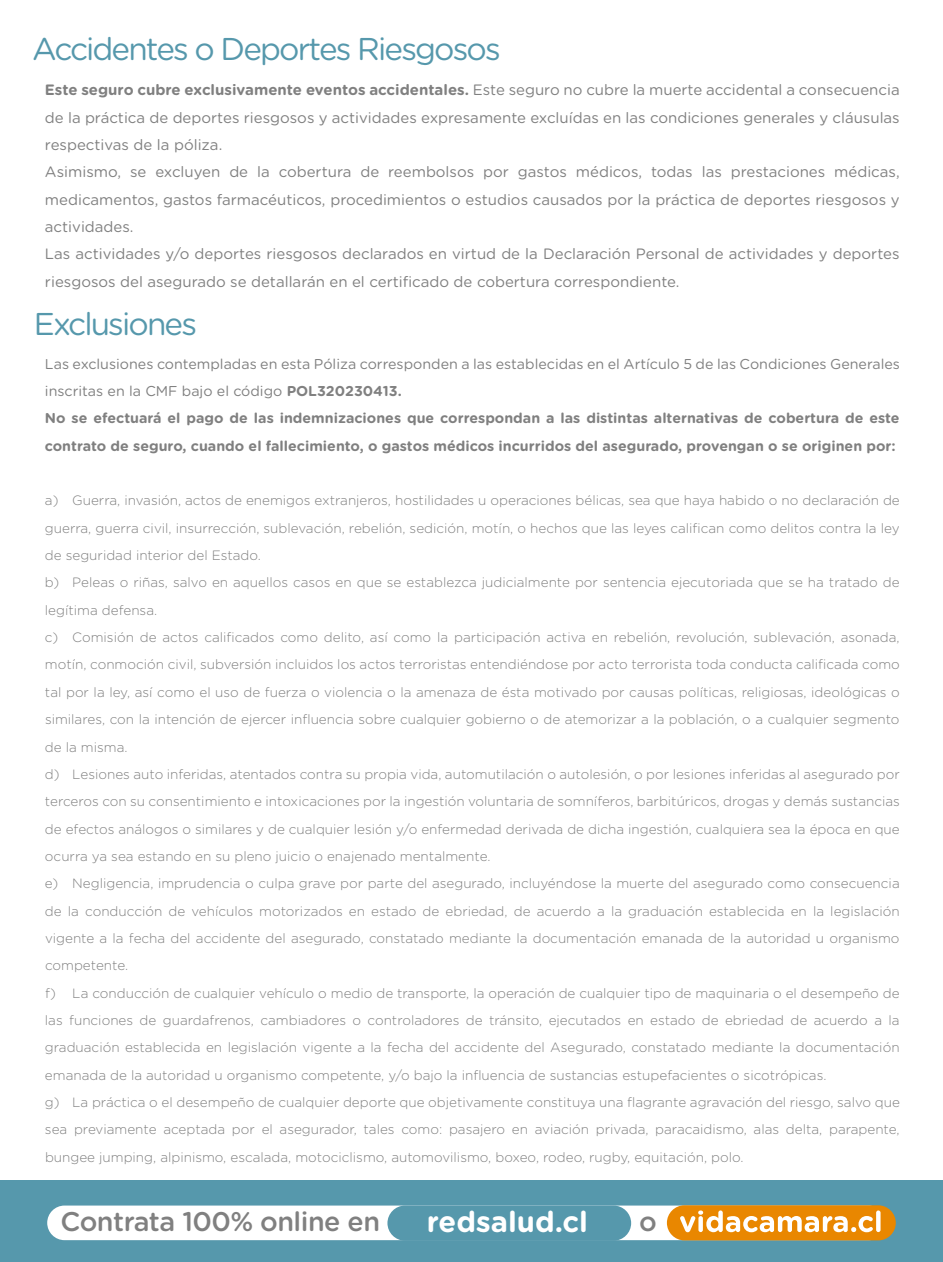
<style>
.page{position:relative;width:943px;height:1262px;background:#fff}
.page>*{position:absolute;margin:0;border:0;box-sizing:border-box;transform-origin:0 0}
.t1{font:31.5px "Gotham Rounded";letter-spacing:-.06em;color:#5698ac}
.t2{font:700 29.1px "Gotham Rounded";color:#fff}
.t3{font:500 27px "Gotham Rounded";letter-spacing:-.02em;color:#808080}
.t4{font:15px/27.3px "Gotham Rounded";color:#808080}
.t5{font:700 14.25px/27.3px "Gotham Rounded";color:#808080}
.t6{font:300 13.5px/27.3px "Gotham Rounded";color:#808080}
.s1{font-weight:700}
.s2{font-weight:400}
</style>
<div class="page">
<div style="left:0;top:1179px;width:943px;height:82px;background:#5698ac"></div>
<div style="left:47px;top:1205px;width:839px;height:35px;background:#fff;border-radius:17px"></div>
<div style="left:667px;top:1205px;width:228px;height:35px;background:#e98700;border-radius:18px"></div>
<svg style="left:680px;top:1210px;width:192px;height:22px"></svg>
<svg style="left:876px;top:1210px;width:4px;height:21px"></svg>
<div style="left:387px;top:1205px;width:244px;height:35px;background:#5698ac;border-radius:18px"></div>
<h1 class="t1" style="left:32px;top:27px;width:470px">Accidentes o Deportes Riesgosos</h1>
<p class="t4" style="left:45px;top:76px;width:856px"><span class="s1">Este seguro cubre exclusivamente eventos accidentales.</span> Este seguro no cubre la muerte accidental a consecuencia de la práctica de deportes riesgosos y actividades expresamente excluídas en las condiciones generales y cláusulas respectivas de la póliza.<br>Asimismo, se excluyen de la cobertura de reembolsos por gastos médicos, todas las prestaciones médicas, medicamentos, gastos farmacéuticos, procedimientos o estudios causados por la práctica de deportes riesgosos y actividades.<br>Las actividades y/o deportes riesgosos declarados en virtud de la Declaración Personal de actividades y deportes riesgosos del asegurado se detallarán en el certificado de cobertura correspondiente.</p>
<h1 class="t1" style="left:34px;top:302px;width:165px">Exclusiones</h1>
<p class="t5" style="left:45px;top:349px;width:856px"><span class="s2">Las exclusiones contempladas en esta Póliza corresponden a las establecidas en el Artículo 5 de las Condiciones Generales inscritas en la CMF bajo el código</span> POL320230413.<br>No se efectuará el pago de las indemnizaciones que correspondan a las distintas alternativas de cobertura de este contrato de seguro, cuando el fallecimiento, o gastos médicos incurridos del asegurado, provengan o se originen por:</p>
<p class="t6" style="left:45px;top:486px;width:856px">a) Guerra, invasión, actos de enemigos extranjeros, hostilidades u operaciones bélicas, sea que haya habido o no declaración de guerra, guerra civil, insurrección, sublevación, rebelión, sedición, motín, o hechos que las leyes califican como delitos contra la ley de seguridad interior del Estado.<br>b) Peleas o riñas, salvo en aquellos casos en que se establezca judicialmente por sentencia ejecutoriada que se ha tratado de legítima defensa.<br>c) Comisión de actos calificados como delito, así como la participación activa en rebelión, revolución, sublevación, asonada, motín, conmoción civil, subversión incluidos los actos terroristas entendiéndose por acto terrorista toda conducta calificada como tal por la ley, así como el uso de fuerza o violencia o la amenaza de ésta motivado por causas políticas, religiosas, ideológicas o similares, con la intención de ejercer influencia sobre cualquier gobierno o de atemorizar a la población, o a cualquier segmento de la misma.<br>d) Lesiones auto inferidas, atentados contra su propia vida, automutilación o autolesión, o por lesiones inferidas al asegurado por terceros con su consentimiento e intoxicaciones por la ingestión voluntaria de somníferos, barbitúricos, drogas y demás sustancias de efectos análogos o similares y de cualquier lesión y/o enfermedad derivada de dicha ingestión, cualquiera sea la época en que ocurra ya sea estando en su pleno juicio o enajenado mentalmente.<br>e) Negligencia, imprudencia o culpa grave por parte del asegurado, incluyéndose la muerte del asegurado como consecuencia de la conducción de vehículos motorizados en estado de ebriedad, de acuerdo a la graduación establecida en la legislación vigente a la fecha del accidente del asegurado, constatado mediante la documentación emanada de la autoridad u organismo competente.<br>f) La conducción de cualquier vehículo o medio de transporte, la operación de cualquier tipo de maquinaria o el desempeño de las funciones de guardafrenos, cambiadores o controladores de tránsito, ejecutados en estado de ebriedad de acuerdo a la graduación establecida en legislación vigente a la fecha del accidente del Asegurado, constatado mediante la documentación emanada de la autoridad u organismo competente, y/o bajo la influencia de sustancias estupefacientes o sicotrópicas.<br>g) La práctica o el desempeño de cualquier deporte que objetivamente constituya una flagrante agravación del riesgo, salvo que sea previamente aceptada por el asegurador, tales como: pasajero en aviación privada, paracaidismo, alas delta, parapente, bungee jumping, alpinismo, escalada, motociclismo, automovilismo, boxeo, rodeo, rugby, equitación, polo.</p>
<h3 class="t3" style="left:61px;top:1202px;width:321px">Contrata 100% online en</h3>
<h2 class="t2" style="left:427px;top:1200px;width:162px">redsalud.cl</h2>
<h3 class="t3" style="left:639px;top:1202px;width:19px">o</h3>
</div>
